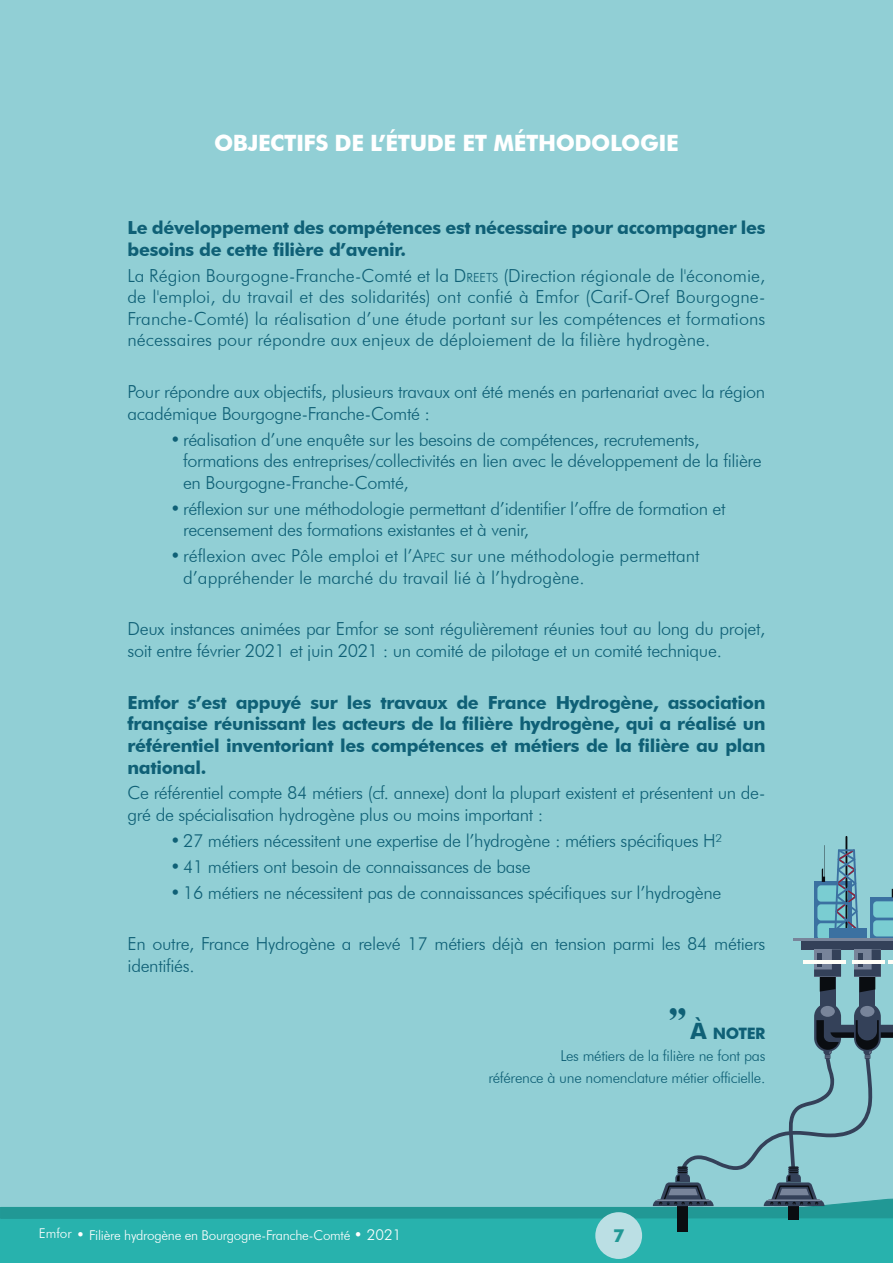
<style>
.page{position:relative;width:893px;height:1263px;background:#fff}
.page>*{position:absolute;margin:0;border:0;box-sizing:border-box;transform-origin:0 0}
.t1{font:700 22.5px "Futura BT";letter-spacing:-.02em;color:#fff}
.t2{font:300 18px/21.6px "Futura BT";letter-spacing:-.02em;color:#0f6076}
.t3{font:700 18px/21.6px "Futura BT";letter-spacing:-.02em;color:#0f6076}
.t4{font:300 18px/21.6px "Futura BT";color:#0f6076}
.t5{font:700 18px "Futura BT";color:#219895}
.t6{font:700 15.75px "Futura BT";letter-spacing:-.03em;color:#0f6076}
.t7{font:300 15px/22.2px "Futura BT";letter-spacing:-.02em;color:#0f6076;text-align:right}
.t8{font:300 13.5px "Futura BT";letter-spacing:-.02em;color:#fff}
.s1{font-size:12.6px}
.s2{font-family:"Engravers";font-weight:400;font-size:45px}
.s3{font-size:22.5px}
.s4{font-size:15px}
</style>
<div class="page">
<div style="left:0;top:0;width:893px;height:1227px;background:#91cfd5"></div>
<div style="left:1px;top:1207px;width:892px;height:56px;background:#28b2ad"></div>
<div style="left:595px;top:1212px;width:47px;height:47px;background:#bbdfe4;border-radius:50%"></div>
<div style="left:870px;top:897px;width:23px;height:42px;background:#3b71a1"></div>
<svg style="left:873px;top:888px;width:20px;height:48px"></svg>
<div style="left:802px;top:941px;width:91px;height:8px;background:#344159"></div>
<div style="left:820px;top:972px;width:15px;height:38px;background:#344159"></div>
<svg style="left:814px;top:949px;width:27px;height:43px"></svg>
<div style="left:814px;top:1003px;width:27px;height:49px;background:#344159;border-radius:13px"></div>
<div style="left:859px;top:972px;width:16px;height:38px;background:#344159"></div>
<div style="left:854px;top:1003px;width:27px;height:49px;background:#344159;border-radius:13px"></div>
<svg style="left:854px;top:949px;width:27px;height:43px"></svg>
<div style="left:814px;top:881px;width:37px;height:57px;background:#3b71a1"></div>
<div style="left:817px;top:923px;width:31px;height:16px;background:#7acdd2;border-radius:4px"></div>
<div style="left:817px;top:885px;width:31px;height:17px;background:#7acdd2;border-radius:4px"></div>
<div style="left:817px;top:904px;width:31px;height:16px;background:#7acdd2;border-radius:4px"></div>
<hr style="left:845px;top:836px;width:2px;height:95px;background:#0a0d11">
<svg style="left:834px;top:849px;width:24px;height:79px"></svg>
<div style="left:829px;top:928px;width:38px;height:10px;background:#3b71a1"></div>
<svg style="left:822px;top:845px;width:3px;height:37px"></svg>
<div style="left:860px;top:1006px;width:14px;height:11px;background:#78849a;border-radius:50%"></div>
<div style="left:821px;top:1006px;width:14px;height:11px;background:#78849a;border-radius:50%"></div>
<div style="left:817px;top:953px;width:5px;height:14px;background:#344159"></div>
<hr style="left:858px;top:953px;width:4px;height:14px;background:#344159">
<div style="left:677px;top:1206px;width:11px;height:26px;background:#0a0d11"></div>
<svg style="left:0;top:1020px;width:893px;height:199px"></svg>
<hr style="left:804px;top:961px;width:42px;height:3px;background:#fffef7">
<svg style="left:889px;top:961px;width:4px;height:3px"></svg>
<hr style="left:852px;top:961px;width:33px;height:3px;background:#fffef7">
<hr style="left:793px;top:938px;width:100px;height:3px;background:#78849a">
<p class="t1" style="left:214px;top:130px;width:466px">OBJECTIFS DE L’ÉTUDE ET MÉTHODOLOGIE</p>
<p class="t3" style="left:128px;top:217px;width:639px">Le développement des compétences est nécessaire pour accompagner les besoins de cette filière d’avenir.</p>
<p class="t2" style="left:128px;top:264px;width:639px;text-align:justify">La Région Bourgogne-Franche-Comté et la D<span class="s1">REETS</span> (Direction régionale de l'économie, de l'emploi, du travail et des solidarités) ont confié à Emfor (Carif-Oref Bourgogne-Franche-Comté) la réalisation d’une étude portant sur les compétences et formations nécessaires pour répondre aux enjeux de déploiement de la filière hydrogène.</p>
<p class="t2" style="left:128px;top:381px;width:639px">Pour répondre aux objectifs, plusieurs travaux ont été menés en partenariat avec la région académique Bourgogne-Franche-Comté :</p>
<p class="t2" style="left:183px;top:428px;width:580px;text-indent:-13px">•réalisation d’une enquête sur les besoins de compétences, recrutements, formations des entreprises/collectivités en lien avec le développement de la filière en Bourgogne-Franche-Comté,</p>
<p class="t2" style="left:183px;top:497px;width:544px;text-indent:-13px">•réflexion sur une méthodologie permettant d’identifier l’offre de formation et recensement des formations existantes et à venir,</p>
<p class="t4" style="left:183px;top:545px;width:518px;text-indent:-13px">•réflexion avec Pôle emploi et l’A<span class="s1">PEC</span> sur une méthodologie permettant d’appréhender le marché du travail lié à l’hydrogène.</p>
<p class="t2" style="left:128px;top:618px;width:639px">Deux instances animées par Emfor se sont régulièrement réunies tout au long du projet, soit entre février 2021 et juin 2021 : un comité de pilotage et un comité technique.</p>
<p class="t3" style="left:128px;top:691px;width:639px;text-align:justify">Emfor s’est appuyé sur les travaux de France Hydrogène, association française réunissant les acteurs de la filière hydrogène, qui a réalisé un référentiel inventoriant les compétences et métiers de la filière au plan national.</p>
<p class="t2" style="left:128px;top:782px;width:639px">Ce référentiel compte 84 métiers (cf. annexe) dont la plupart existent et présentent un de&shy;gré de spécialisation hydrogène plus ou moins important :</p>
<p class="t2" style="left:170px;top:829px;width:554px">•27 métiers nécessitent une expertise de l’hydrogène : métiers spécifiques H²</p>
<p class="t2" style="left:170px;top:855px;width:362px">•41 métiers ont besoin de connaissances de base</p>
<p class="t2" style="left:170px;top:881px;width:553px">•16 métiers ne nécessitent pas de connaissances spécifiques sur l’hydrogène</p>
<p class="t2" style="left:128px;top:933px;width:639px">En outre, France Hydrogène a relevé 17 métiers déjà en tension parmi les 84 métiers identifiés.</p>
<p class="t6" style="left:665px;top:1023px;width:102px"><span class="s2">"</span><span class="s3">À</span> NOTER</p>
<p class="t7" style="left:488px;top:1044px;width:279px">Les métiers de la filière ne font pas<br>référence à une nomenclature métier officielle.</p>
<p class="t8" style="left:39px;top:1227px;width:364px">Emfor <span class="s4">•</span> Filière hydrogène en Bourgogne-Franche-Comté <span class="s4">• 2021</span></p>
<p class="t8" style="left:42px;top:1227px;width:364px">Emfor <span class="s4">•</span> Filière hydrogène en Bourgogne-Franche-Comté <span class="s4">• 2021</span></p>
<p class="t5" style="left:613px;top:1225px;width:13px">7</p>
</div>
